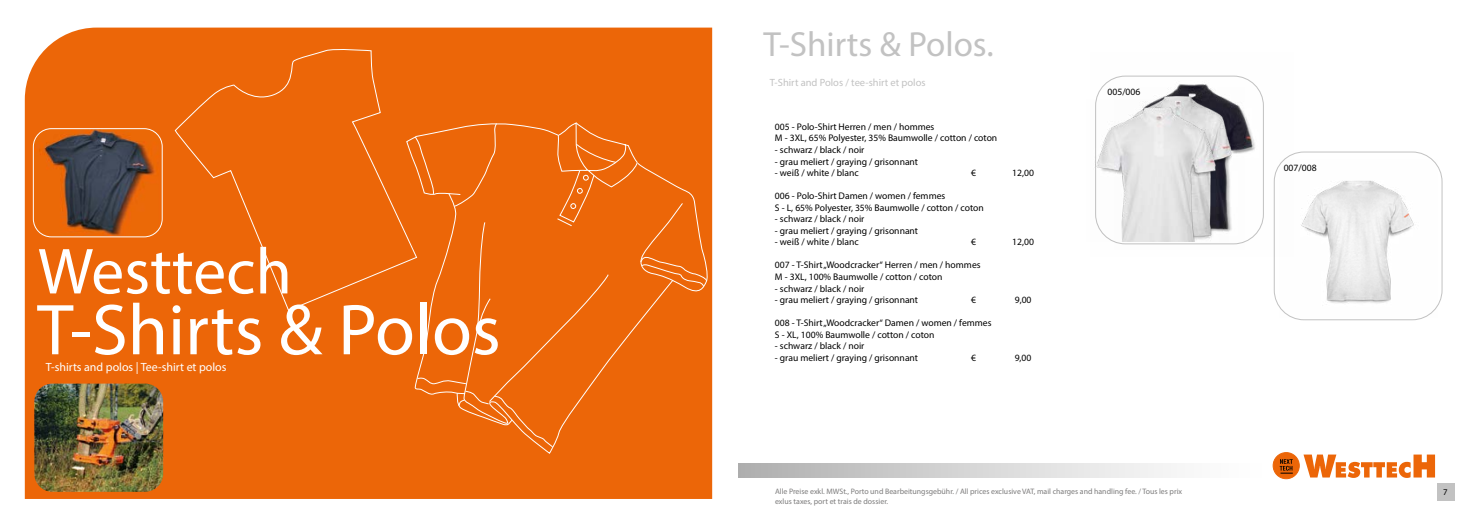
<style>
.page{position:relative;width:1474px;height:521px;background:#fff}
.page>*{position:absolute;margin:0;border:0;box-sizing:border-box;transform-origin:0 0}
.t1{font:72.62px "Myriad Pro";color:#fff}
.t2{font:65.62px "Myriad Pro";color:#fff}
.t3{font:35px "Myriad Pro";color:#c2c2c2}
.t4{font:11.9px "Myriad Pro";color:#fff}
.t5{font:10.5px "Myriad Pro";color:#c2c2c2}
.t6{font:9.62px/11.5px "Myriad Pro";color:#000}
.t7{font:8.75px "Myriad Pro";color:#000}
.t8{font:7.88px "Myriad Pro";color:#7c7b7b}
</style>
<div class="page">
<svg style="left:738px;top:463px;width:433px;height:14px;background:#d2d2d2"></svg>
<div style="left:1436px;top:484px;width:17px;height:17px;background:#c2c2c2"></div>
<div style="left:1273px;top:452px;width:26px;height:27px;background:#ec6608;border-radius:50%"></div>
<div style="left:1272px;top:452px;width:27px;height:27px;border:1px solid #ec6608;border-radius:50%"></div>
<svg style="left:1279px;top:459px;width:13px;height:15px"></svg>
<svg style="left:1303px;top:454px;width:131px;height:24px"></svg>
<div style="left:25px;top:28px;width:687px;height:471px;background:#ec6608"></div>
<svg style="left:463px;top:448px;width:211px;height:6px"></svg>
<div style="left:406px;top:122px;width:303px;height:326px;background:#ec6608"></div>
<div style="left:174px;top:48px;width:243px;height:267px;background:#ec6608"></div>
<img style="left:33px;top:129px;width:129px;height:108px">
<div style="left:33px;top:128px;width:130px;height:109px;border:1px solid #fff;border-radius:18px"></div>
<img style="left:34px;top:384px;width:129px;height:108px">
<div style="left:1273px;top:152px;width:169px;height:168px;border:1px solid #c2c2c2;border-radius:30px"></div>
<img style="left:1279px;top:160px;width:157px;height:158px">
<img style="left:1096px;top:75px;width:197px;height:181px">
<img style="left:1114px;top:87px;width:130px;height:162px">
<img style="left:1095px;top:100px;width:133px;height:141px">
<h2 class="t2" style="left:38px;top:231px;width:255px">Westtech</h2>
<h1 class="t1" style="left:37px;top:285px;width:465px">T-Shirts &amp; Polos</h1>
<p class="t4" style="left:46px;top:360px;width:182px">T-shirts and polos | Tee-shirt et polos</p>
<h3 class="t3" style="left:763px;top:22px;width:232px">T-Shirts &amp; Polos.</h3>
<p class="t5" style="left:770px;top:76px;width:157px">T-Shirt and Polos / tee-shirt et polos</p>
<p class="t6" style="left:775px;top:121px;width:224px">005 - Polo-Shirt Herren / men / hommes<br>M - 3XL, 65% Polyester, 35% Baumwolle / cotton / coton</p>
<p class="t6" style="left:775px;top:144px;width:91px">- schwarz / black / noir</p>
<p class="t6" style="left:775px;top:155px;width:145px">- grau meliert / graying / grisonnant</p>
<p class="t6" style="left:775px;top:167px;width:85px">- weiß / white / blanc</p>
<p class="t6" style="left:971px;top:167px;width:6px">€</p>
<p class="t6" style="left:1012px;top:167px;width:23px">12,00</p>
<p class="t6" style="left:775px;top:190px;width:210px">006 - Polo-Shirt Damen / women / femmes<br>S - L, 65% Polyester, 35% Baumwolle / cotton / coton</p>
<p class="t6" style="left:775px;top:213px;width:91px">- schwarz / black / noir</p>
<p class="t6" style="left:775px;top:225px;width:145px">- grau meliert / graying / grisonnant</p>
<p class="t6" style="left:775px;top:236px;width:85px">- weiß / white / blanc</p>
<p class="t6" style="left:971px;top:236px;width:6px">€</p>
<p class="t6" style="left:1012px;top:236px;width:23px">12,00</p>
<p class="t6" style="left:775px;top:259px;width:207px">007 - T-Shirt „Woodcracker“ Herren / men / hommes<br>M - 3XL, 100% Baumwolle / cotton / coton</p>
<p class="t6" style="left:775px;top:282px;width:91px">- schwarz / black / noir</p>
<p class="t6" style="left:775px;top:294px;width:145px">- grau meliert / graying / grisonnant</p>
<p class="t6" style="left:971px;top:294px;width:6px">€</p>
<p class="t6" style="left:1014px;top:294px;width:18px">9,00</p>
<p class="t6" style="left:775px;top:317px;width:218px">008 - T-Shirt „Woodcracker“ Damen / women / femmes<br>S - XL, 100% Baumwolle / cotton / coton</p>
<p class="t6" style="left:775px;top:340px;width:91px">- schwarz / black / noir</p>
<p class="t6" style="left:775px;top:352px;width:145px">- grau meliert / graying / grisonnant</p>
<p class="t6" style="left:971px;top:352px;width:6px">€</p>
<p class="t6" style="left:1014px;top:352px;width:18px">9,00</p>
<p class="t6" style="left:1107px;top:85px;width:34px">005/006</p>
<p class="t6" style="left:1283px;top:162px;width:34px">007/008</p>
<p class="t8" style="left:775px;top:486px;width:408px">Alle Preise exkl. MWSt., Porto und Bearbeitungsgebühr. / All prices exclusive VAT, mail charges and handling fee. / Tous les prix</p>
<p class="t7" style="left:1443px;top:486px;width:6px">7</p>
<p class="t8" style="left:775px;top:496px;width:115px">exlus taxes, port et trais de dossier.</p>
</div>
